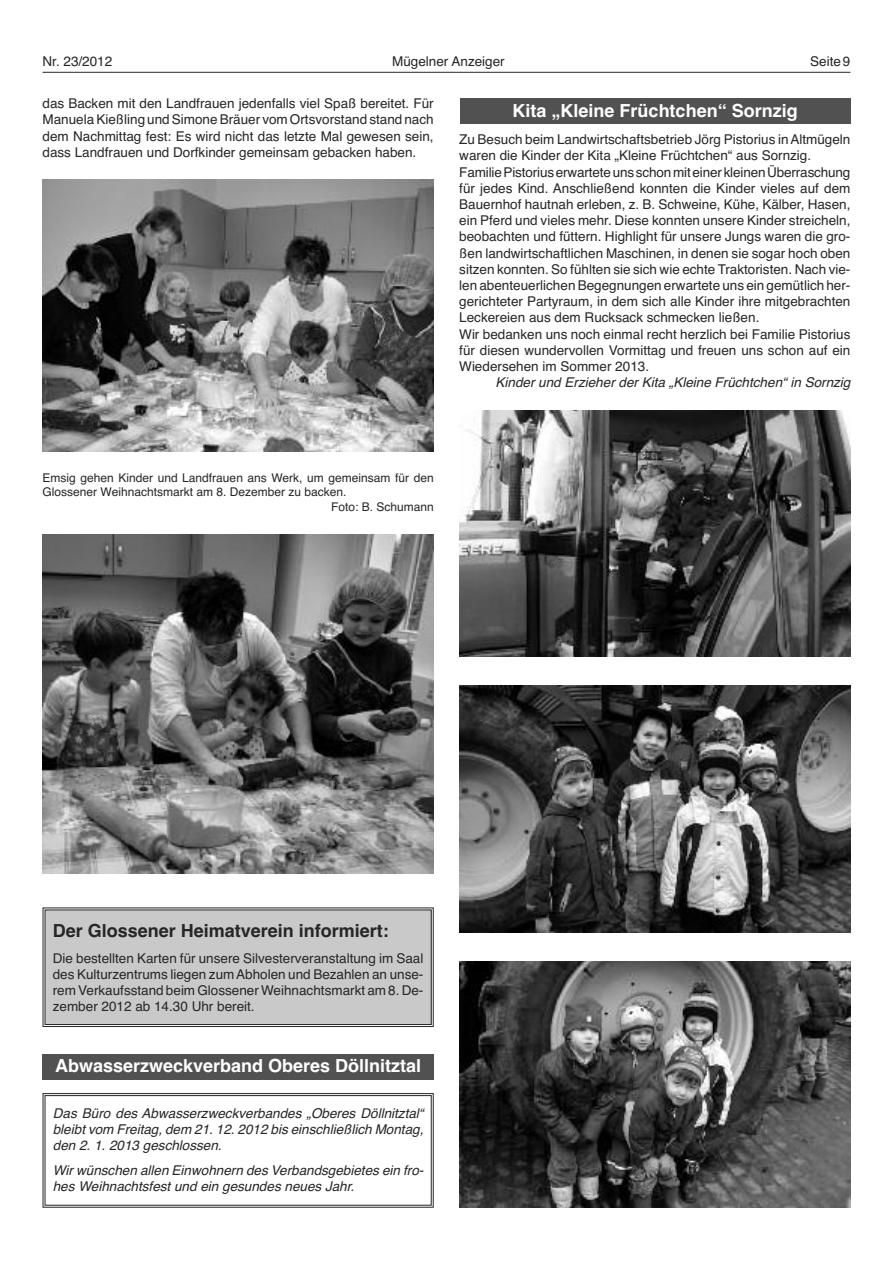
<style>
.page{position:relative;width:893px;height:1263px;background:#fff}
.page>*{position:absolute;margin:0;border:0;box-sizing:border-box;transform-origin:0 0}
.t1{font:700 18px "Helvetica";color:#fff}
.t2{font:700 18px "Helvetica";color:#272627}
.t3{font:13.5px/16.2px "Helvetica";color:#272627;text-align:justify}
.t4{font:italic 13.5px/16.2px "Helvetica";color:#272627;text-align:justify}
.t5{font:12px "Helvetica";color:#272627}
</style>
<div class="page">
<hr style="left:43px;top:72px;width:807px;height:1px;background:#272627">
<div style="left:43px;top:1093px;width:391px;height:115px;border:1px solid #272627"></div>
<div style="left:45px;top:1095px;width:387px;height:111px;border:1px solid #272627"></div>
<div style="left:43px;top:1054px;width:391px;height:26px;background:#525152"></div>
<img style="left:43px;top:535px;width:391px;height:339px">
<img style="left:43px;top:179px;width:391px;height:272px">
<div style="left:45px;top:910px;width:386px;height:114px;background:#c9c9c9"></div>
<div style="left:43px;top:907px;width:391px;height:120px;border:1px solid #272627"></div>
<div style="left:45px;top:909px;width:387px;height:116px;border:1px solid #272627"></div>
<div style="left:460px;top:98px;width:390px;height:25px;background:#525152"></div>
<img style="left:459px;top:410px;width:391px;height:247px">
<img style="left:459px;top:686px;width:391px;height:246px">
<img style="left:459px;top:961px;width:391px;height:247px">
<p class="t3" style="left:43px;top:53px;width:71px">Nr. 23/2012</p>
<p class="t3" style="left:392px;top:53px;width:114px">Mügelner Anzeiger</p>
<p class="t3" style="left:810px;top:53px;width:42px">Seite 9</p>
<p class="t3" style="left:43px;top:95px;width:393px">das Backen mit den Landfrauen jedenfalls viel Spaß bereitet. Für Manuela Kießling und Simone Bräuer vom Ortsvorstand stand nach dem Nachmittag fest: Es wird nicht das letzte Mal gewesen sein, dass Landfrauen und Dorfkinder gemeinsam gebacken haben.</p>
<h1 class="t1" style="left:513px;top:101px;width:287px">Kita „Kleine Früchtchen“ Sornzig</h1>
<p class="t3" style="left:459px;top:131px;width:393px;text-align:left">Zu Besuch beim Landwirtschaftsbetrieb Jörg Pistorius inAltmügeln waren die Kinder der Kita „Kleine Früchtchen“ aus Sornzig.<br>FamiliePistoriuserwarteteuns schonmiteiner kleinenÜberraschung für jedes Kind. Anschließend konnten die Kinder vieles auf dem Bauernhof hautnah erleben, z. B. Schweine, Kühe, Kälber, Hasen, ein Pferd und vieles mehr. Diese konnten unsere Kinder streicheln, beobachten und füttern. Highlight für unsere Jungs waren die gro&shy;ßen landwirtschaftlichen Maschinen, in denen sie sogar hoch oben sitzen konnten. So fühlten sie sich wie echte Traktoristen. Nach vie&shy;len abenteuerlichen Begegnungen erwartete uns ein gemütlich her&shy;gerichteter Partyraum, in dem sich alle Kinder ihre mitgebrachten Leckereien aus dem Rucksack schmecken ließen.<br>Wir bedanken uns noch einmal recht herzlich bei Familie Pistorius für diesen wundervollen Vormittag und freuen uns schon auf ein Wiedersehen im Sommer 2013.</p>
<p class="t4" style="left:495px;top:374px;width:361px">Kinder und Erzieher der Kita „Kleine Früchtchen“ in Sornzig</p>
<p class="t5" style="left:43px;top:471px;width:393px">Emsig gehen Kinder und Landfrauen ans Werk, um gemeinsam für den</p>
<p class="t5" style="left:43px;top:485px;width:305px">Glossener Weihnachtsmarkt am 8. Dezember zu backen.</p>
<p class="t5" style="left:331px;top:499px;width:104px">Foto: B. Schumann</p>
<h1 class="t2" style="left:53px;top:920px;width:338px">Der Glossener Heimatverein informiert:</h1>
<p class="t3" style="left:53px;top:950px;width:372px">Die bestellten Karten für unsere Silvesterveranstaltung im Saal des Kulturzentrums liegen zumAbholen und Bezahlen an unse&shy;rem Verkaufsstand beim Glossener Weihnachtsmarkt am 8. De&shy;zember 2012 ab 14.30 Uhr bereit.</p>
<h1 class="t1" style="left:55px;top:1055px;width:368px">Abwasserzweckverband Oberes Döllnitztal</h1>
<p class="t4" style="left:53px;top:1105px;width:376px">Das Büro des Abwasserzweckverbandes „Oberes Döllnitztal“ bleibt vom Freitag, dem 21. 12. 2012 bis einschließlich Montag, den 2. 1. 2013 geschlossen.</p>
<p class="t4" style="left:53px;top:1162px;width:376px">Wir wünschen allen Einwohnern des Verbandsgebietes ein fro&shy;hes Weihnachtsfest und ein gesundes neues Jahr.</p>
</div>
